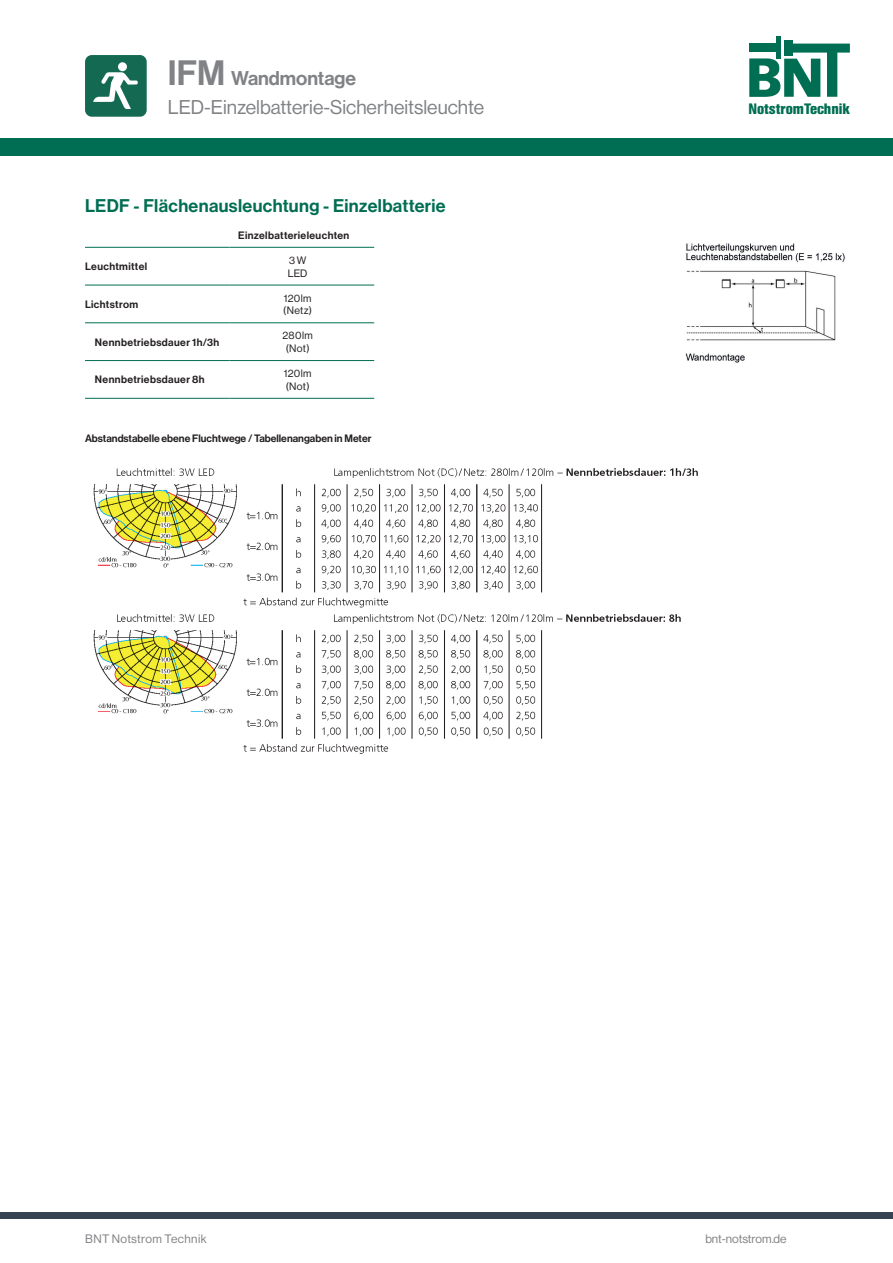
<style>
.page{position:relative;width:893px;height:1263px;background:#fff}
.page>*{position:absolute;margin:0;border:0;box-sizing:border-box;transform-origin:0 0}
.t1{font:19.5px "N Haas Grotesk DS Std 55 Rg";color:#808285}
.t2{font:19.5px "N Haas Grotesk DS Std 65 Md";color:#808285}
.t3{font:18px "N Haas Grotesk DS Std 65 Md";letter-spacing:.02em;color:#006e53}
.t4{font:700 15px "Helvetica Con BQ";color:#006e53}
.t5{font:12px "N Haas Grotesk DS Std 55 Rg";letter-spacing:.015em;color:#808285}
.t6{font:10.5px "N Haas Grotesk DS Std 65 Md";letter-spacing:.03em;color:#231f20}
.t7{font:10.5px "N Haas Grotesk DS Std 65 Md";color:#231f20}
.t8{font:10.5px/12.6px "N Haas Grotesk DS Std 55 Rg";letter-spacing:.035em;color:#231f20}
.s1{font-size:34.5px}
</style>
<div class="page">
<svg style="left:749px;top:44px;width:101px;height:53px"></svg>
<div style="left:784px;top:40px;width:9px;height:16px;background:#006e53"></div>
<div style="left:749px;top:43px;width:31px;height:9px;background:#006e53"></div>
<hr style="left:776px;top:36px;width:4px;height:23px;background:#006e53">
<div style="left:0;top:138px;width:893px;height:17px;background:#006e53"></div>
<div style="left:86px;top:56px;width:59px;height:59px;background:#136952;border-radius:5px"></div>
<div style="left:85px;top:55px;width:62px;height:62px;border:3px solid #136952;border-radius:5px"></div>
<div style="left:118px;top:62px;width:9px;height:9px;background:#fff;border-radius:50%"></div>
<svg style="left:93px;top:72px;width:45px;height:37px"></svg>
<div style="left:0;top:1212px;width:893px;height:6px;background:#364352"></div>
<img style="left:685px;top:243px;width:160px;height:120px">
<img style="left:93px;top:468px;width:605px;height:286px">
<hr style="left:85px;top:247px;width:145px;height:1px;background:#006e53">
<hr style="left:230px;top:247px;width:144px;height:1px;background:#006e53">
<hr style="left:85px;top:285px;width:145px;height:1px;background:#006e53">
<hr style="left:230px;top:285px;width:144px;height:1px;background:#006e53">
<hr style="left:85px;top:322px;width:145px;height:1px;background:#006e53">
<hr style="left:230px;top:322px;width:144px;height:1px;background:#006e53">
<hr style="left:85px;top:360px;width:145px;height:1px;background:#006e53">
<hr style="left:230px;top:360px;width:144px;height:1px;background:#006e53">
<hr style="left:85px;top:398px;width:145px;height:1px;background:#006e53">
<hr style="left:230px;top:398px;width:144px;height:1px;background:#006e53">
<h1 class="t2" style="left:168px;top:67px;width:190px"><span class="s1">IFM</span> Wandmontage</h1>
<h1 class="t1" style="left:168px;top:96px;width:318px">LED-Einzelbatterie-Sicherheitsleuchte</h1>
<h2 class="t3" style="left:85px;top:195px;width:362px">LEDF - Flächenausleuchtung - Einzelbatterie</h2>
<p class="t6" style="left:238px;top:229px;width:113px">Einzelbatterieleuchten</p>
<p class="t6" style="left:85px;top:260px;width:64px">Leuchtmittel</p>
<p class="t8" style="left:288px;top:254px;width:21px">3 W<br>LED</p>
<p class="t6" style="left:85px;top:298px;width:55px">Lichtstrom</p>
<p class="t8" style="left:283px;top:292px;width:31px">120lm (Netz)</p>
<p class="t6" style="left:95px;top:336px;width:126px">Nennbetriebsdauer 1h/3h</p>
<p class="t8" style="left:282px;top:329px;width:32px;text-align:center">280lm (Not)</p>
<p class="t6" style="left:95px;top:374px;width:111px">Nennbetriebsdauer 8h</p>
<p class="t8" style="left:284px;top:367px;width:29px">120lm (Not)</p>
<p class="t7" style="left:85px;top:432px;width:288px">Abstandstabelle ebene Fluchtwege / Tabellenangaben in Meter</p>
<h3 class="t4" style="left:748px;top:100px;width:103px">NotstromTechnik</h3>
<p class="t5" style="left:85px;top:1231px;width:123px">BNT Notstrom Technik</p>
<p class="t5" style="left:705px;top:1231px;width:83px">bnt-notstrom.de</p>
</div>
